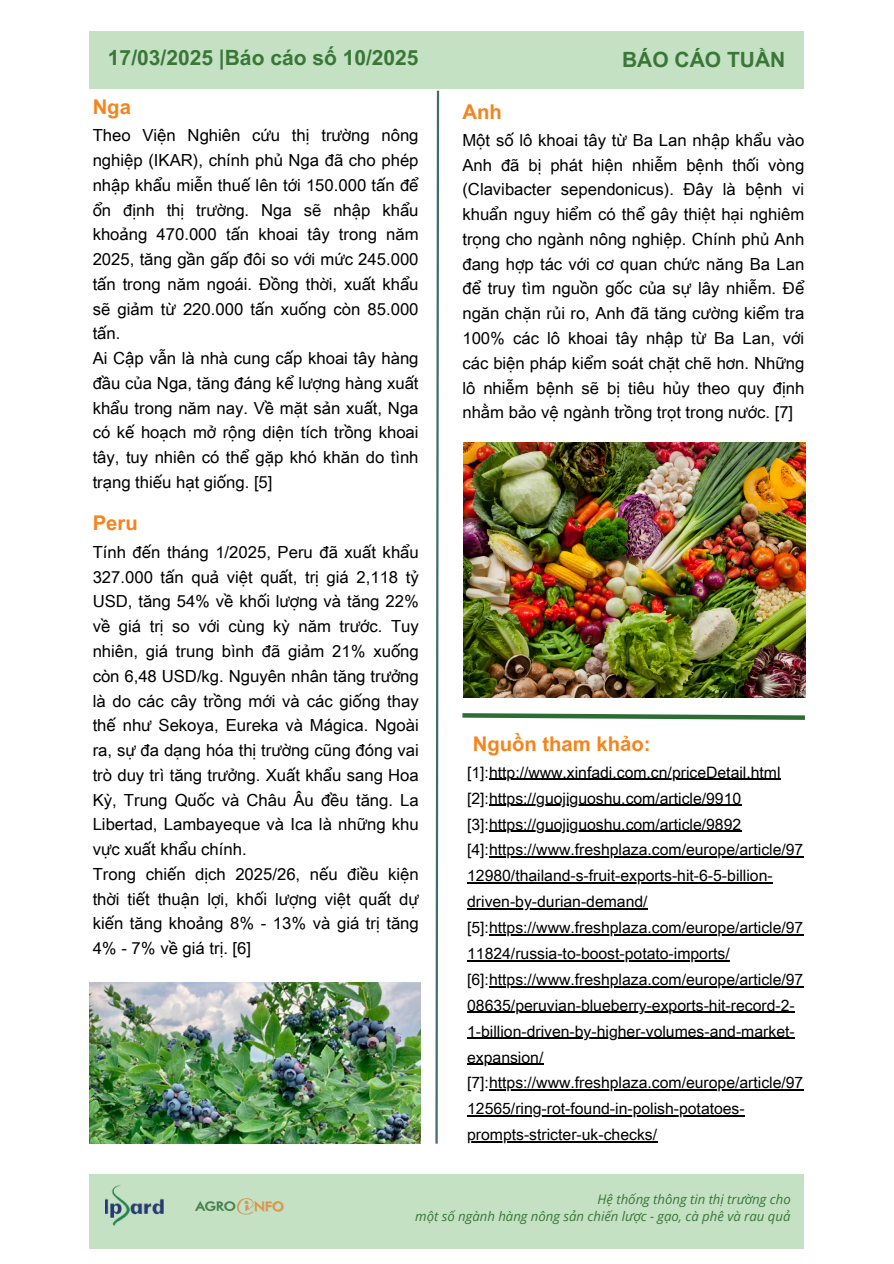
<style>
.page{position:relative;width:894px;height:1264px;background:#fff}
.page>*{position:absolute;margin:0;border:0;box-sizing:border-box;transform-origin:0 0}
.t1{font:700 21px "Arial Unicode MS";color:#397737}
.t2{font:700 20.4px "Arial Unicode MS";color:#f6831c}
.t3{font:700 20.25px "Arial Unicode MS";color:#f6831c}
.t4{font:16.65px/24.8px "Arial Unicode MS";color:#000}
.t5{font:15.75px/25.8px "Arial Unicode MS";color:#000}
.t6{font:italic 13.2px "Open Sans";color:#397737}
</style>
<div class="page">
<img style="left:89px;top:982px;width:331px;height:161px">
<svg style="left:435px;top:90px;width:5px;height:1054px"></svg>
<div style="left:89px;top:31px;width:715px;height:58px;background:#c4e1c4"></div>
<div style="left:89px;top:1174px;width:715px;height:74px;background:#c4e1c4"></div>
<img style="left:105px;top:1185px;width:58px;height:40px">
<img style="left:195px;top:1198px;width:89px;height:17px">
<img style="left:463px;top:442px;width:342px;height:255px">
<svg style="left:462px;top:713px;width:343px;height:7px"></svg>
<hr style="left:489px;top:779px;width:291px;height:1px;background:#000">
<hr style="left:489px;top:804px;width:252px;height:2px;background:#000">
<hr style="left:489px;top:830px;width:252px;height:1px;background:#000">
<hr style="left:489px;top:856px;width:314px;height:1px;background:#000">
<hr style="left:467px;top:882px;width:305px;height:1px;background:#000">
<hr style="left:467px;top:908px;width:180px;height:1px;background:#000">
<hr style="left:489px;top:934px;width:314px;height:1px;background:#000">
<hr style="left:467px;top:960px;width:262px;height:1px;background:#000">
<hr style="left:489px;top:986px;width:314px;height:1px;background:#000">
<hr style="left:467px;top:1011px;width:327px;height:2px;background:#000">
<hr style="left:467px;top:1037px;width:327px;height:1px;background:#000">
<hr style="left:467px;top:1063px;width:76px;height:1px;background:#000">
<hr style="left:489px;top:1089px;width:314px;height:1px;background:#000">
<hr style="left:467px;top:1115px;width:277px;height:1px;background:#000">
<hr style="left:467px;top:1141px;width:190px;height:1px;background:#000">
<p class="t1" style="left:108px;top:42px;width:312px">17/03/2025 |Báo cáo số 10/2025</p>
<h3 class="t1" style="left:622px;top:45px;width:165px">BÁO CÁO TUẦN</h3>
<h2 class="t3" style="left:93px;top:92px;width:40px">Nga</h2>
<h1 class="t4" style="left:93px;top:122px;width:327px">Theo Viện Nghiên cứu thị trường nông nghiệp (IKAR), chính phủ Nga đã cho phép nhập khẩu miễn thuế lên tới 150.000 tấn để ổn định thị trường. Nga sẽ nhập khẩu khoảng 470.000 tấn khoai tây trong năm 2025, tăng gần gấp đôi so với mức 245.000 tấn trong năm ngoái. Đồng thời, xuất khẩu sẽ giảm từ 220.000 tấn xuống còn 85.000 tấn.<br>Ai Cập vẫn là nhà cung cấp khoai tây hàng đầu của Nga, tăng đáng kể lượng hàng xuất khẩu trong năm nay. Về mặt sản xuất, Nga có kế hoạch mở rộng diện tích trồng khoai tây, tuy nhiên có thể gặp khó khăn do tình trạng thiếu hạt giống. [5]</h1>
<p class="t3" style="left:93px;top:508px;width:46px">Peru</p>
<h2 class="t4" style="left:93px;top:539px;width:327px">Tính đến tháng 1/2025, Peru đã xuất khẩu 327.000 tấn quả việt quất, trị giá 2,118 tỷ USD, tăng 54% về khối lượng và tăng 22% về giá trị so với cùng kỳ năm trước. Tuy nhiên, giá trung bình đã giảm 21% xuống còn 6,48 USD/kg. Nguyên nhân tăng trưởng là do các cây trồng mới và các giống thay thế như Sekoya, Eureka và Mágica. Ngoài ra, sự đa dạng hóa thị trường cũng đóng vai trò duy trì tăng trưởng. Xuất khẩu sang Hoa Kỳ, Trung Quốc và Châu Âu đều tăng. La Libertad, Lambayeque và Ica là những khu vực xuất khẩu chính.<br>Trong chiến dịch 2025/26, nếu điều kiện thời tiết thuận lợi, khối lượng việt quất dự kiến tăng khoảng 8% - 13% và giá trị tăng 4% - 7% về giá trị. [6]</h2>
<p class="t2" style="left:462px;top:97px;width:41px">Anh</p>
<p class="t4" style="left:462px;top:127px;width:343px;text-align:justify">Một số lô khoai tây từ Ba Lan nhập khẩu vào Anh đã bị phát hiện nhiễm bệnh thối vòng (Clavibacter sependonicus). Đây là bệnh vi khuẩn nguy hiểm có thể gây thiệt hại nghiêm trọng cho ngành nông nghiệp. Chính phủ Anh đang hợp tác với cơ quan chức năng Ba Lan để truy tìm nguồn gốc của sự lây nhiễm. Để ngăn chặn rủi ro, Anh đã tăng cường kiểm tra 100% các lô khoai tây nhập từ Ba Lan, với các biện pháp kiểm soát chặt chẽ hơn. Những lô nhiễm bệnh sẽ bị tiêu hủy theo quy định nhằm bảo vệ ngành trồng trọt trong nước. [7]</p>
<h3 class="t3" style="left:472px;top:729px;width:179px">Nguồn tham khảo:</h3>
<h3 class="t5" style="left:467px;top:758px;width:315px">[1]:http://www.xinfadi.com.cn/priceDetail.html</h3>
<p class="t5" style="left:467px;top:784px;width:275px">[2]:https://guojiguoshu.com/article/9910</p>
<h3 class="t5" style="left:467px;top:810px;width:275px">[3]:https://guojiguoshu.com/article/9892</h3>
<p class="t5" style="left:467px;top:836px;width:337px">[4]:https://www.freshplaza.com/europe/article/97</p>
<p class="t5" style="left:467px;top:862px;width:307px">12980/thailand-s-fruit-exports-hit-6-5-billion-</p>
<p class="t5" style="left:467px;top:888px;width:337px">driven-by-durian-demand/ [5]:https://www.freshplaza.com/europe/article/97</p>
<p class="t5" style="left:467px;top:939px;width:337px">11824/russia-to-boost-potato-imports/ [6]:https://www.freshplaza.com/europe/article/97</p>
<p class="t5" style="left:467px;top:991px;width:329px">08635/peruvian-blueberry-exports-hit-record-2-</p>
<p class="t5" style="left:467px;top:1017px;width:329px">1-billion-driven-by-higher-volumes-and-market-</p>
<p class="t5" style="left:467px;top:1043px;width:337px">expansion/ [7]:https://www.freshplaza.com/europe/article/97</p>
<p class="t5" style="left:467px;top:1095px;width:279px">12565/ring-rot-found-in-polish-potatoes-</p>
<p class="t5" style="left:467px;top:1120px;width:191px">prompts-stricter-uk-checks/</p>
<h2 class="t6" style="left:597px;top:1189px;width:194px">Hệ thống thông tin thị trường cho</h2>
<h3 class="t6" style="left:415px;top:1206px;width:376px">một số ngành hàng nông sản chiến lược - gạo, cà phê và rau quả</h3>
</div>
